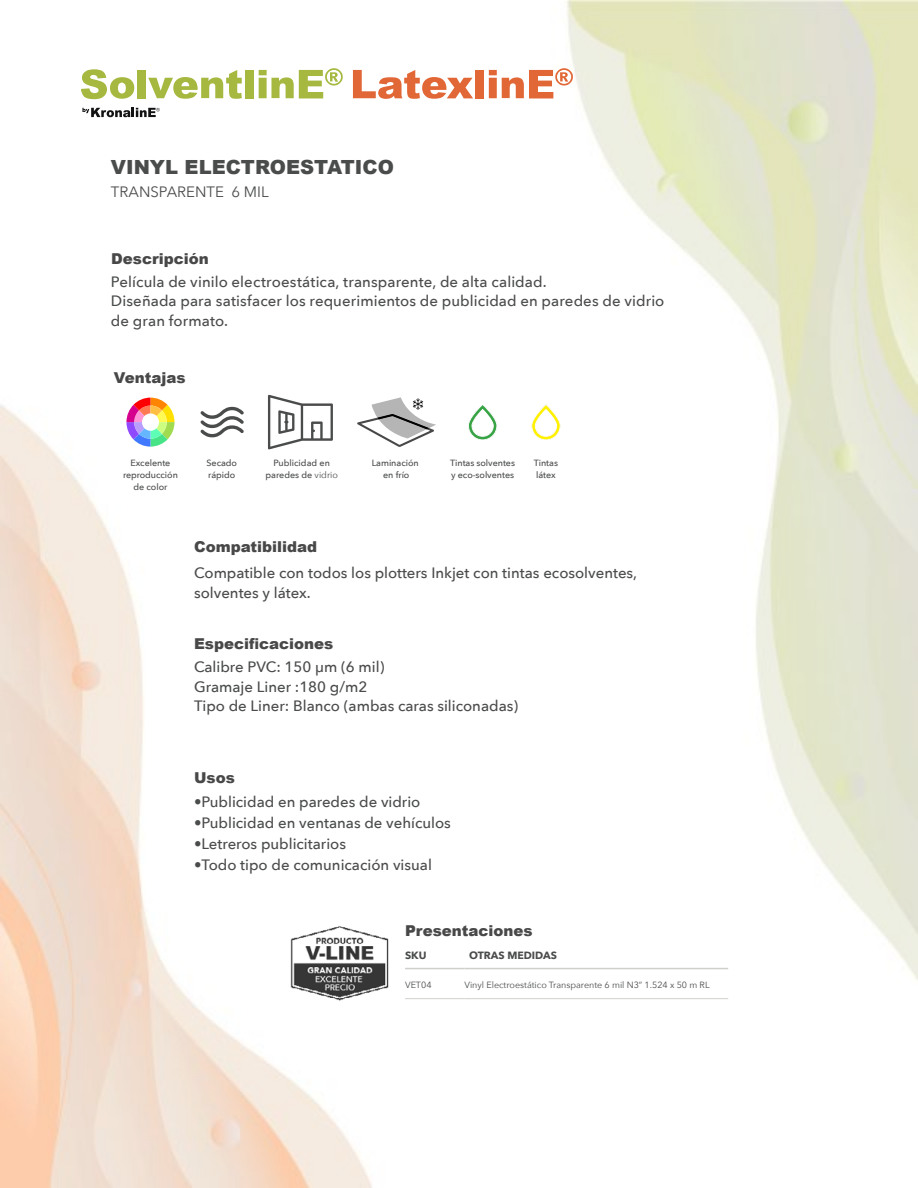
<style>
.page{position:relative;width:918px;height:1188px;background:#fff}
.page>*{position:absolute;margin:0;border:0;box-sizing:border-box;transform-origin:0 0}
.t1{font:900 19.5px "Arial";color:#4a4c4b}
.t2{font:500 15px/19.5px "Avenir Next";color:#4a4c4b}
.t3{font:900 15px "Arial";color:#484848}
.t4{font:15px "Avenir Next";color:#4a4c4b}
.t5{font:700 10.5px "Avenir Next";color:#4a4c4b}
.t6{font:500 9px/12px "Avenir Next";letter-spacing:-.005em;color:#4a4c4b}
.t7{font:9px "Avenir Next";color:#4a4c4b}
.s1{font-weight:400}
</style>
<div class="page">
<img style="left:0;top:0;width:918px;height:1188px">
<svg style="left:82px;top:108px;width:78px;height:9px"></svg>
<svg style="left:81px;top:69px;width:53px;height:30px"></svg>
<div style="left:138px;top:70px;width:8px;height:28px;background:#a6b83f"></div>
<svg style="left:148px;top:70px;width:94px;height:29px"></svg>
<div style="left:246px;top:70px;width:8px;height:28px;background:#a6b83f"></div>
<svg style="left:259px;top:68px;width:84px;height:30px"></svg>
<svg style="left:353px;top:70px;width:120px;height:29px"></svg>
<div style="left:476px;top:70px;width:8px;height:28px;background:#e26736"></div>
<svg style="left:489px;top:68px;width:84px;height:30px"></svg>
<hr style="left:405px;top:998px;width:60px;height:1px;background:#ced1cb">
<hr style="left:465px;top:998px;width:263px;height:1px;background:#ced1cb">
<hr style="left:405px;top:968px;width:60px;height:1px;background:#ced1cb">
<hr style="left:465px;top:968px;width:263px;height:1px;background:#ced1cb">
<svg style="left:468px;top:404px;width:29px;height:36px"></svg>
<svg style="left:531px;top:404px;width:30px;height:36px"></svg>
<svg style="left:126px;top:398px;width:48px;height:49px"></svg>
<svg style="left:200px;top:407px;width:44px;height:30px"></svg>
<svg style="left:357px;top:397px;width:79px;height:50px"></svg>
<img style="left:290px;top:925px;width:106px;height:76px">
<svg style="left:266px;top:393px;width:68px;height:58px"></svg>
<h1 class="t1" style="left:111px;top:153px;width:285px">VINYL ELECTROESTATICO</h1>
<p class="t4" style="left:111px;top:179px;width:159px">TRANSPARENTE 6 MIL</p>
<p class="t3" style="left:111px;top:247px;width:99px">Descripción</p>
<p class="t2" style="left:111px;top:271px;width:555px">Película de vinilo electroestática, transparente, de alta calidad.<br>Diseñada para satisfacer los requerimientos de publicidad en paredes de vidrio de gran formato.</p>
<p class="t3" style="left:114px;top:367px;width:73px">Ventajas</p>
<p class="t6" style="left:123px;top:457px;width:56px;text-align:center">Excelente reproducción de color</p>
<p class="t6" style="left:207px;top:457px;width:32px">Secado rápido</p>
<p class="t6" style="left:372px;top:457px;width:49px;text-align:center">Laminación en frío</p>
<p class="t6" style="left:266px;top:457px;width:74px;text-align:center">Publicidad en paredes de <span class="s1">vidrio</span></p>
<p class="t3" style="left:194px;top:535px;width:125px">Compatibilidad</p>
<p class="t6" style="left:450px;top:457px;width:66px">Tintas solventes y eco-solventes</p>
<p class="t6" style="left:534px;top:457px;width:26px">Tintas látex</p>
<p class="t2" style="left:194px;top:563px;width:445px">Compatible con todos los plotters Inkjet con tintas ecosolventes, solventes y látex.</p>
<p class="t3" style="left:194px;top:633px;width:141px">Especificaciones</p>
<p class="t2" style="left:194px;top:657px;width:326px">Calibre PVC: 150 μm (6 mil)<br>Gramaje Liner :180 g/m2<br>Tipo de Liner: Blanco (ambas caras siliconadas)</p>
<p class="t3" style="left:194px;top:767px;width:42px">Usos</p>
<p class="t2" style="left:194px;top:791px;width:228px">•Publicidad en paredes de vidrio</p>
<p class="t2" style="left:194px;top:812px;width:258px">•Publicidad en ventanas de vehículos</p>
<p class="t2" style="left:194px;top:833px;width:153px">•Letreros publicitarios</p>
<p class="t2" style="left:194px;top:854px;width:239px">•Todo tipo de comunicación visual</p>
<p class="t3" style="left:405px;top:920px;width:129px">Presentaciones</p>
<p class="t5" style="left:405px;top:946px;width:23px">SKU</p>
<p class="t5" style="left:469px;top:946px;width:89px">OTRAS MEDIDAS</p>
<p class="t7" style="left:405px;top:978px;width:28px">VET04</p>
<p class="t7" style="left:465px;top:978px;width:247px">Vinyl Electroestático Transparente 6 mil N3” 1.524 x 50 m RL</p>
</div>
